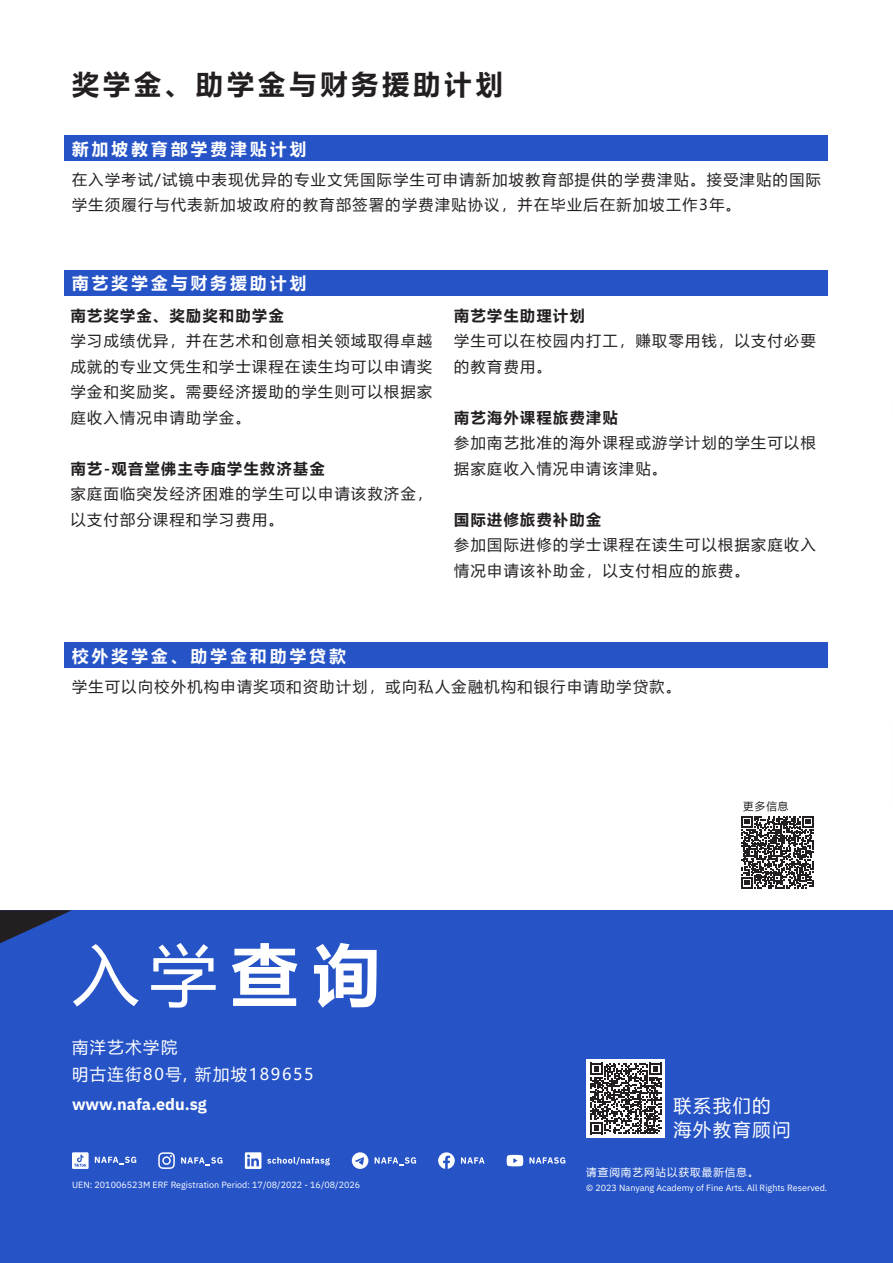
<style>
.page{position:relative;width:893px;height:1263px;background:#fff}
.page>*{position:absolute;margin:0;border:0;box-sizing:border-box;transform-origin:0 0}
.t1{font:67.5px "Microsoft Ya Hei UI";color:#fff}
.t2{font:700 27px "Microsoft Ya Hei";letter-spacing:.15em;color:#231f20}
.t3{font:18px/24px "Microsoft Ya Hei";letter-spacing:.1em;color:#fff}
.Body_Text_-_8pt__11pt{font:700 16.5px "Microsoft Ya Hei UI";letter-spacing:.2em;color:#fff}
.t4{font:16.2px "Microsoft Ya Hei";letter-spacing:.1em;color:#fff}
.t5{font:700 16.2px "IBM Plex Sans";color:#fff}
.Body_Text_-_8pt__11pt-2{font:15px/25.5px "Microsoft Ya Hei";letter-spacing:.1em;color:#231f20}
.Body_Text_-_8pt__11pt-3{font:700 15px "Microsoft Ya Hei";letter-spacing:.1em;color:#231f20}
.t6{font:10.5px "Microsoft Ya Hei";letter-spacing:.1em;color:#fff}
.t7{font:10.5px "Microsoft Ya Hei UI";color:#231f20}
.t8{font:9px "IBM Plex Sans";color:#fff}
.s1{font-weight:700}
</style>
<div class="page">
<div style="left:0;top:910px;width:893px;height:353px;background:#2654c7"></div>
<svg style="left:438px;top:1152px;width:17px;height:17px"></svg>
<svg style="left:461px;top:1157px;width:24px;height:6px"></svg>
<svg style="left:72px;top:1152px;width:17px;height:17px"></svg>
<svg style="left:95px;top:1157px;width:41px;height:7px"></svg>
<svg style="left:158px;top:1152px;width:17px;height:17px"></svg>
<svg style="left:181px;top:1157px;width:42px;height:8px"></svg>
<svg style="left:352px;top:1152px;width:16px;height:17px"></svg>
<svg style="left:375px;top:1157px;width:41px;height:8px"></svg>
<svg style="left:245px;top:1152px;width:16px;height:17px"></svg>
<svg style="left:267px;top:1157px;width:63px;height:8px"></svg>
<svg style="left:507px;top:1155px;width:16px;height:11px"></svg>
<svg style="left:529px;top:1157px;width:36px;height:7px"></svg>
<svg style="left:0;top:910px;width:72px;height:33px"></svg>
<div style="left:587px;top:1059px;width:78px;height:78px;background:#fff"></div>
<svg style="left:590px;top:1063px;width:71px;height:71px"></svg>
<svg style="left:741px;top:816px;width:73px;height:72px"></svg>
<div style="left:64px;top:135px;width:764px;height:26px;background:#2654c7"></div>
<div style="left:64px;top:270px;width:764px;height:26px;background:#2654c7"></div>
<div style="left:64px;top:642px;width:764px;height:26px;background:#2654c7"></div>
<p class="t2" style="left:72px;top:65px;width:432px">奖学金、助学金与财务援助计划</p>
<p class="Body_Text_-_8pt__11pt" style="left:72px;top:137px;width:236px">新加坡教育部学费津贴计划</p>
<p class="Body_Text_-_8pt__11pt-2" style="left:72px;top:166px;width:750px">在入学考试/试镜中表现优异的专业文凭国际学生可申请新加坡教育部提供的学费津贴。接受津贴的国际学生须履行与代表新加坡政府的教育部签署的学费津贴协议，并在毕业后在新加坡工作3年。</p>
<p class="Body_Text_-_8pt__11pt" style="left:72px;top:272px;width:236px">南艺奖学金与财务援助计划</p>
<p class="Body_Text_-_8pt__11pt-3" style="left:71px;top:305px;width:215px">南艺奖学金、奖励奖和助学金</p>
<p class="Body_Text_-_8pt__11pt-2" style="left:71px;top:328px;width:363px;text-align:justify">学习成绩优异，并在艺术和创意相关领域取得卓越成就的专业文凭生和学士课程在读生均可以申请奖学金和奖励奖。需要经济援助的学生则可以根据家庭收入情况申请助学金。</p>
<p class="Body_Text_-_8pt__11pt-3" style="left:71px;top:458px;width:256px">南艺-观音堂佛主寺庙学生救济基金</p>
<p class="Body_Text_-_8pt__11pt-2" style="left:71px;top:481px;width:363px">家庭面临突发经济困难的学生可以申请该救济金，以支付部分课程和学习费用。</p>
<p class="Body_Text_-_8pt__11pt-3" style="left:454px;top:305px;width:132px">南艺学生助理计划</p>
<p class="Body_Text_-_8pt__11pt-2" style="left:454px;top:328px;width:363px">学生可以在校园内打工，赚取零用钱，以支付必要的教育费用。</p>
<p class="Body_Text_-_8pt__11pt-3" style="left:454px;top:407px;width:165px">南艺海外课程旅费津贴</p>
<p class="Body_Text_-_8pt__11pt-2" style="left:454px;top:430px;width:363px">参加南艺批准的海外课程或游学计划的学生可以根据家庭收入情况申请该津贴。</p>
<p class="Body_Text_-_8pt__11pt-3" style="left:454px;top:509px;width:148px">国际进修旅费补助金</p>
<p class="Body_Text_-_8pt__11pt-2" style="left:454px;top:532px;width:363px">参加国际进修的学士课程在读生可以根据家庭收入情况申请该补助金，以支付相应的旅费。</p>
<p class="Body_Text_-_8pt__11pt" style="left:72px;top:644px;width:275px">校外奖学金、助学金和助学贷款</p>
<p class="Body_Text_-_8pt__11pt-2" style="left:72px;top:673px;width:610px">学生可以向校外机构申请奖项和资助计划，或向私人金融机构和银行申请助学贷款。</p>
<p class="t7" style="left:743px;top:799px;width:47px">更多信息</p>
<p class="t1" style="left:72px;top:929px;width:310px">入学<span class="s1">查询</span></p>
<p class="t4" style="left:72px;top:1036px;width:107px">南洋艺术学院</p>
<p class="t4" style="left:72px;top:1063px;width:243px">明古连街80号, 新加坡189655</p>
<p class="t5" style="left:72px;top:1091px;width:136px">www.nafa.edu.sg</p>
<p class="t8" style="left:72px;top:1178px;width:290px">UEN: 201006523M ERF Registration Period: 17/08/2022 - 16/08/2026</p>
<p class="t3" style="left:673px;top:1093px;width:118px">联系我们的海外教育顾问</p>
<p class="t6" style="left:586px;top:1165px;width:174px">请查阅南艺网站以获取最新信息。</p>
<p class="t8" style="left:586px;top:1181px;width:243px">© 2023 Nanyang Academy of Fine Arts. All Rights Reserved.</p>
</div>
